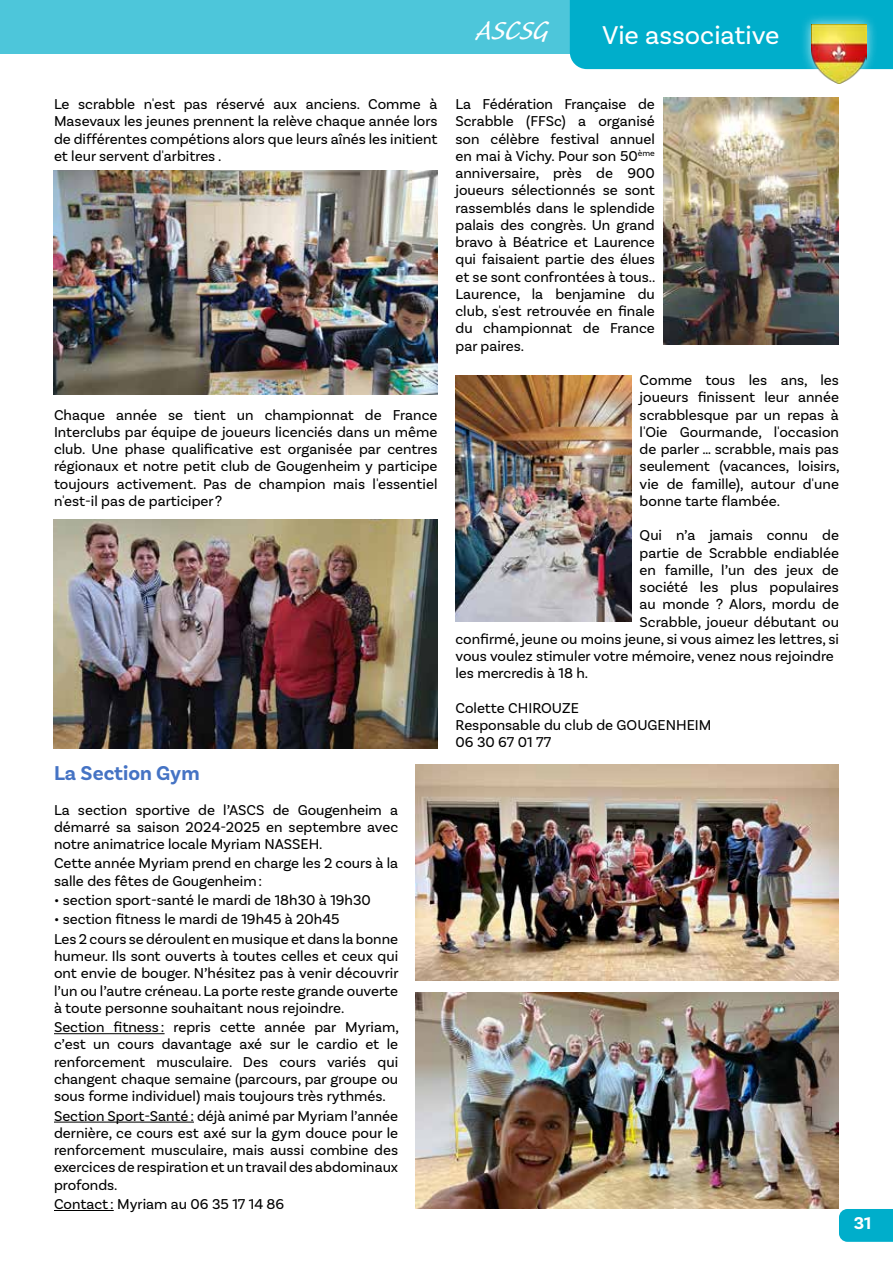
<style>
.page{position:relative;width:893px;height:1263px;background:#fff}
.page>*{position:absolute;margin:0;border:0;box-sizing:border-box;transform-origin:0 0}
.t1{font:34.5px "Caliban Std";color:#fff}
.t2{font:27px "Basic Sans";color:#fff}
.t3{font:700 21px "Basic Sans";color:#4573c4}
.t4{font:700 18px "Basic Sans";color:#fff}
.t5{font:15px/17.2px "Basic Sans";color:#000;text-align:justify}
</style>
<div class="page">
<div style="left:0;top:0;width:600px;height:54px;background:#4dc6da"></div>
<div style="left:570px;top:0;width:323px;height:69px;background:#00aecb"></div>
<div style="left:800px;top:13px;width:77px;height:82px;background:#fff;opacity:.75"></div>
<img style="left:812px;top:24px;width:54px;height:60px">
<div style="left:839px;top:1209px;width:54px;height:33px;background:#00aecb"></div>
<img style="left:54px;top:170px;width:383px;height:224px">
<img style="left:54px;top:519px;width:383px;height:230px">
<img style="left:415px;top:764px;width:424px;height:216px">
<img style="left:415px;top:993px;width:424px;height:216px">
<img style="left:663px;top:98px;width:176px;height:246px">
<img style="left:455px;top:375px;width:176px;height:247px">
<hr style="left:54px;top:1033px;width:111px;height:1px;background:#000">
<hr style="left:54px;top:1122px;width:140px;height:1px;background:#000">
<hr style="left:54px;top:1210px;width:60px;height:1px;background:#000">
<h1 class="t1" style="left:476px;top:13px;width:74px">ASCSG</h1>
<h2 class="t2" style="left:602px;top:19px;width:179px">Vie associative</h2>
<p class="t5" style="left:54px;top:95px;width:385px">Le scrabble n'est pas réservé aux anciens. Comme à Masevaux les jeunes prennent la relève chaque année lors de différentes compétions alors que leurs aînés les initient et leur servent d'arbitres .</p>
<p class="t5" style="left:54px;top:406px;width:385px">Chaque année se tient un championnat de France Interclubs par équipe de joueurs licenciés dans un même club. Une phase qualificative est organisée par centres régionaux et notre petit club de Gougenheim y participe toujours activement. Pas de champion mais l'essentiel n'est-il pas de participer?</p>
<h3 class="t3" style="left:54px;top:760px;width:147px">La Section Gym</h3>
<p class="t5" style="left:54px;top:801px;width:346px">La section sportive de l’ASCS de Gougenheim a démarré sa saison 2024-2025 en septembre avec notre animatrice locale Myriam NASSEH.</p>
<p class="t5" style="left:54px;top:855px;width:346px">Cette année Myriam prend en charge les 2 cours à la salle des fêtes de Gougenheim:</p>
<p class="t5" style="left:54px;top:891px;width:318px">• section sport-santé le mardi de 18h30 à 19h30</p>
<p class="t5" style="left:54px;top:910px;width:346px;line-height:19.4px">• section fitness le mardi de 19h45 à 20h45<br>Les 2 cours se déroulent en musique et dans la bonne</p>
<p class="t5" style="left:54px;top:947px;width:346px">humeur. Ils sont ouverts à toutes celles et ceux qui ont envie de bouger. N’hésitez pas à venir découvrir l’un ou l’autre créneau. La porte reste grande ouverte à toute personne souhaitant nous rejoindre.</p>
<p class="t5" style="left:54px;top:1018px;width:346px">Section fitness : repris cette année par Myriam, c’est un cours davantage axé sur le cardio et le renforcement musculaire. Des cours variés qui changent chaque semaine (parcours, par groupe ou sous forme individuel) mais toujours très rythmés.</p>
<p class="t5" style="left:54px;top:1107px;width:346px">Section Sport-Santé: déjà animé par Myriam l’année dernière, ce cours est axé sur la gym douce pour le renforcement musculaire, mais aussi combine des exercices de respiration et un travail des abdominaux profonds.</p>
<p class="t5" style="left:54px;top:1195px;width:232px">Contact : Myriam au 06 35 17 14 86</p>
<p class="t5" style="left:455px;top:95px;width:202px">La Fédération Française de Scrabble (FFSc) a organisé son célèbre festival annuel en mai à Vichy. Pour son 50<sup>ème </sup>anniversaire, près de 900 joueurs sélectionnés se sont rassemblés dans le splendide palais des congrès. Un grand bravo à Béatrice et Laurence qui faisaient partie des élues et se sont confrontées à tous..<br>Laurence, la benjamine du club, s'est retrouvée en finale du championnat de France par paires.</p>
<p class="t5" style="left:640px;top:371px;width:202px">Comme tous les ans, les joueurs finissent leur année scrabblesque par un repas à l'Oie Gourmande, l'occasion de parler … scrabble, mais pas seulement (vacances, loisirs, vie de famille), autour d'une bonne tarte flambée.</p>
<p class="t5" style="left:640px;top:527px;width:201px">Qui n’a jamais connu de</p>
<p class="t5" style="left:640px;top:544px;width:201px">partie de Scrabble endiablée</p>
<p class="t5" style="left:640px;top:561px;width:201px">en famille, l’un des jeux de</p>
<p class="t5" style="left:640px;top:578px;width:201px">société les plus populaires</p>
<p class="t5" style="left:640px;top:596px;width:201px">au monde ? Alors, mordu de</p>
<p class="t5" style="left:640px;top:613px;width:201px">Scrabble, joueur débutant ou</p>
<p class="t5" style="left:455px;top:630px;width:385px">confirmé, jeune ou moins jeune, si vous aimez les lettres, si</p>
<p class="t5" style="left:455px;top:647px;width:380px">vous voulez stimuler votre mémoire, venez nous rejoindre</p>
<p class="t5" style="left:455px;top:665px;width:134px">les mercredis à 18 h.</p>
<p class="t5" style="left:455px;top:699px;width:257px;text-align:left">Colette CHIROUZE<br>Responsable du club de GOUGENHEIM<br>06 30 67 01 77</p>
<p class="t4" style="left:854px;top:1212px;width:19px">31</p>
</div>
